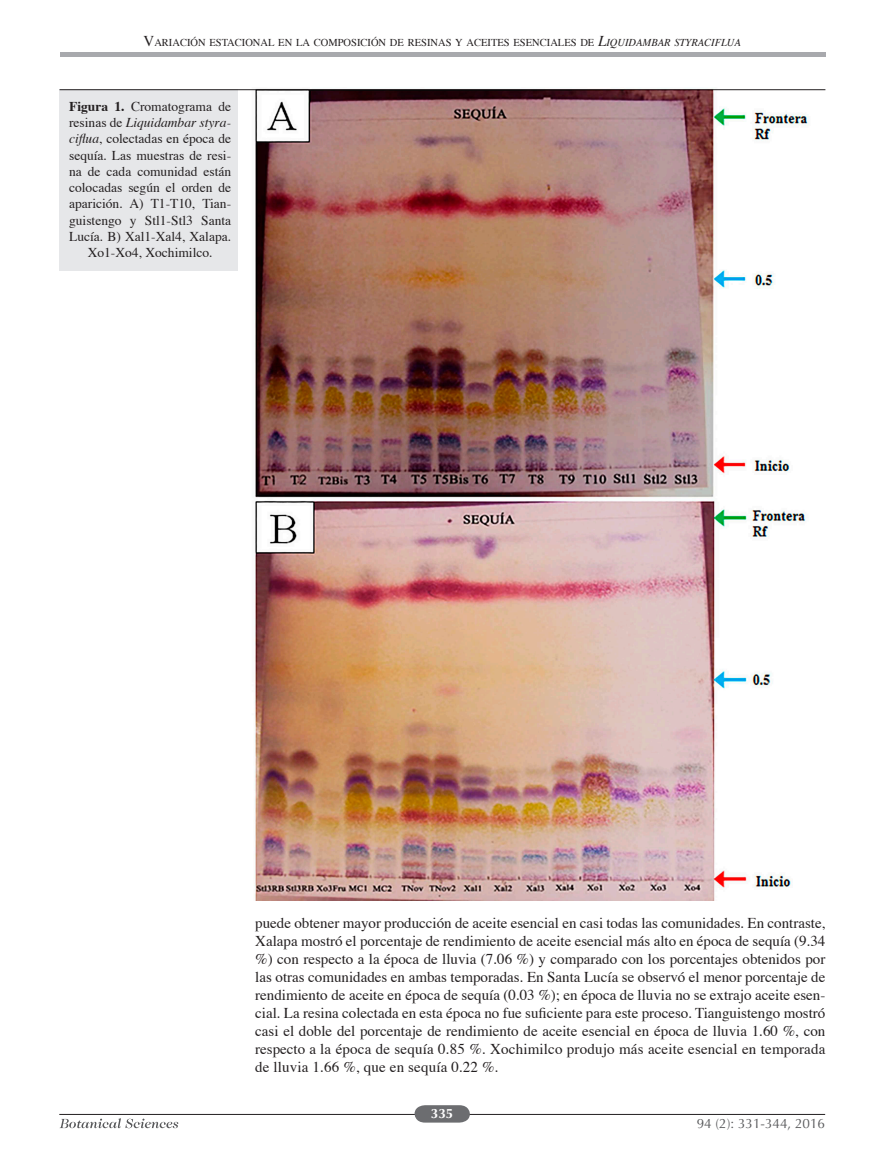
<style>
.page{position:relative;width:885px;height:1170px;background:#fff}
.page>*{position:absolute;margin:0;border:0;box-sizing:border-box;transform-origin:0 0}
.t1{font:15px/18px "Times";letter-spacing:.01em;color:#231f20;text-align:justify}
.t2{font:13.5px/16.2px "Times";color:#231f20;text-align:center}
.t3{font:13.5px "Optima";color:#57585a}
.t4{font:700 13.5px "Optima";color:#fff}
.t5{font:10.5px "Times";color:#231f20}
.s1{font-size:15px}
.s2{font-style:italic;font-size:15px}
.s3{font-style:italic}
.s4{font-weight:700}
</style>
<div class="page">
<hr style="left:59px;top:1113px;width:766px;height:1px;background:#231f20">
<svg style="left:414px;top:1105px;width:56px;height:17px"></svg>
<svg style="left:60px;top:1118px;width:118px;height:10px"></svg>
<div style="left:60px;top:90px;width:178px;height:181px;background:#e6e7e9"></div>
<img style="left:242px;top:88px;width:571px;height:812px">
<hr style="left:60px;top:89px;width:765px;height:1px;background:#231f20">
<div style="left:60px;top:52px;width:765px;height:5px;background:#a8a9ad"></div>
<p class="t5" style="left:143px;top:33px;width:599px"><span class="s1">V</span>ariación estacional en la composición de resinas y aceites esenciales de <span class="s2">L</span><span class="s3">iquidambar styraciflua</span></p>
<p class="t2" style="left:69px;top:97px;width:163px"><span class="s4">Figura 1.</span> Cromatograma de resinas de <span class="s3">Liquidambar styra&shy;ciflua</span>, colectadas en época de sequía. Las muestras de resi&shy;na de cada comunidad están colocadas según el orden de aparición. A) T1-T10, Tian&shy;guistengo y Stl1-Stl3 Santa<br>Lucía. B) Xal1-Xal4, Xalapa.<br>Xo1-Xo4, Xochimilco.</p>
<p class="t1" style="left:255px;top:912px;width:571px">puede obtener mayor producción de aceite esencial en casi todas las comunidades. En contraste, Xalapa mostró el porcentaje de rendimiento de aceite esencial más alto en época de sequía (9.34 %) con respecto a la época de lluvia (7.06 %) y comparado con los porcentajes obtenidos por las otras comunidades en ambas temporadas. En Santa Lucía se observó el menor porcentaje de rendimiento de aceite en época de sequía (0.03 %); en época de lluvia no se extrajo aceite esen&shy;cial. La resina colectada en esta época no fue suficiente para este proceso. Tianguistengo mostró casi el doble del porcentaje de rendimiento de aceite esencial en época de lluvia 1.60 %, con respecto a la época de sequía 0.85 %. Xochimilco produjo más aceite esencial en temporada de lluvia 1.66 %, que en sequía 0.22 %.</p>
<p class="t4" style="left:431px;top:1105px;width:24px">335</p>
<p class="t3" style="left:696px;top:1115px;width:130px">94 (2): 331-344, 2016</p>
</div>
